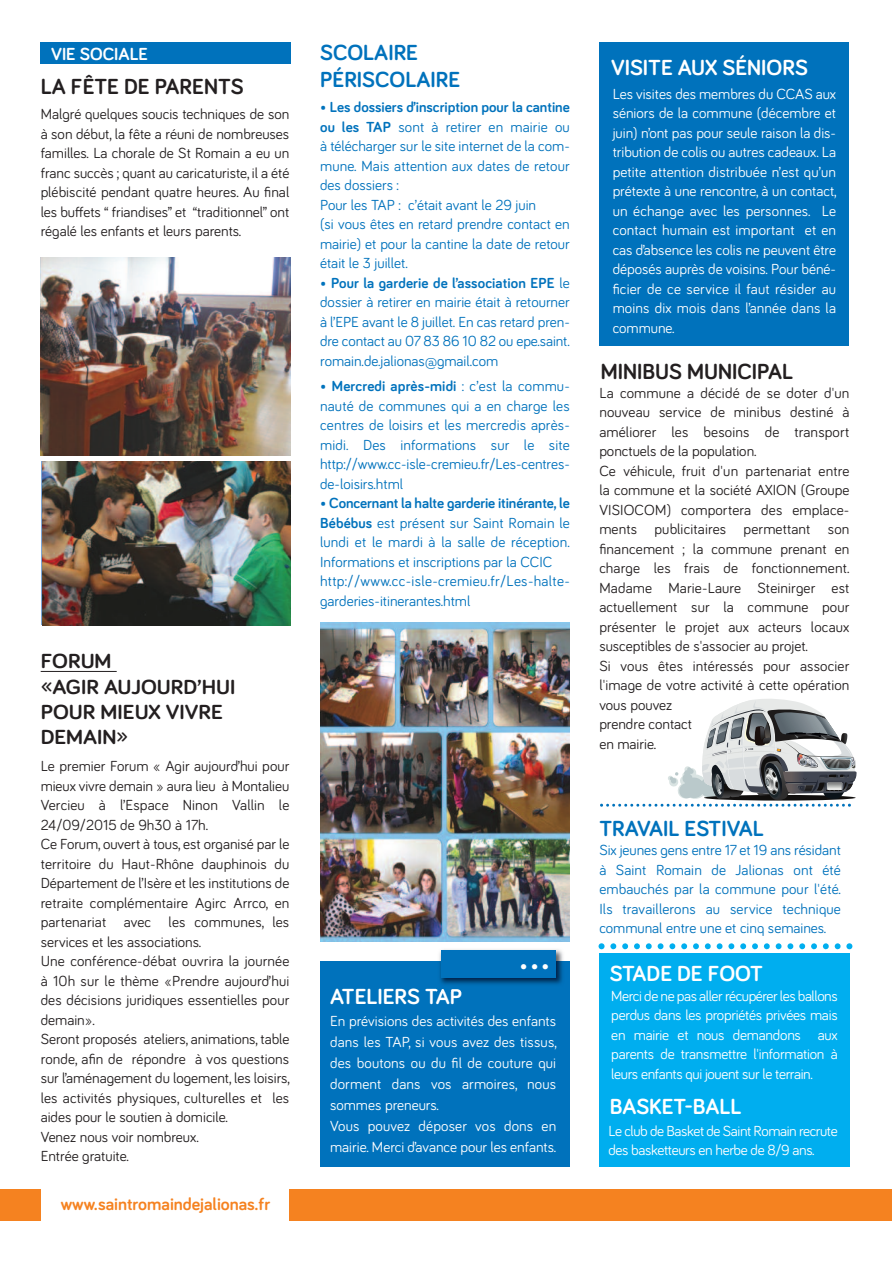
<style>
.page{position:relative;width:892px;height:1263px;background:#fff}
.page>*{position:absolute;margin:0;border:0;box-sizing:border-box;transform-origin:0 0}
.t1{font:700 22.5px "Bariol";color:#fff}
.t2{font:700 22.5px/27px "Bariol";color:#0072bc}
.t3{font:700 22.5px "Bariol";color:#231f20}
.t4{font:22.5px "Bauhaus 93";color:#fff}
.t5{font:700 21px/25.2px "Bariol";color:#231f20;scale:1.07 1}
.t6{font:700 18px "Bariol";color:#f58220}
.t7{font:700 18px "Bariol";color:#fff}
.t8{font:15px/19.5px "Bariol";letter-spacing:.005em;color:#231f20}
.t9{font:15px/19.5px "Bariol";color:#0072bc;text-align:justify}
.t10{font:15px/19.5px "Bariol";color:#fff;text-align:justify}
.t11{font:15px/19.5px "Bariol";letter-spacing:-.025em;color:#fff}
.s1{font-weight:700}
</style>
<div class="page">
<div style="left:41px;top:43px;width:250px;height:21px;background:#0072bc"></div>
<div style="left:320px;top:961px;width:249px;height:205px;background:#0072bc"></div>
<div style="left:599px;top:43px;width:250px;height:303px;background:#0072bc"></div>
<div style="left:0;top:1189px;width:41px;height:31px;background:#f58220"></div>
<div style="left:289px;top:1189px;width:602px;height:31px;background:#f58220"></div>
<img style="left:41px;top:257px;width:249px;height:198px">
<hr style="left:41px;top:671px;width:76px;height:1px;background:#231f20">
<img style="left:42px;top:461px;width:248px;height:164px">
<img style="left:320px;top:623px;width:249px;height:318px">
<div style="left:599px;top:953px;width:250px;height:214px;background:#00aeef"></div>
<img style="left:439px;top:949px;width:124px;height:36px">
<img style="left:436px;top:989px;width:25px;height:2px">
<div style="left:440px;top:950px;width:115px;height:28px;background:#0072bc"></div>
<svg style="left:598px;top:943px;width:254px;height:6px"></svg>
<svg style="left:600px;top:699px;width:256px;height:108px"></svg>
<p class="t7" style="left:51px;top:47px;width:98px">VIE SOCIALE</p>
<h1 class="t3" style="left:41px;top:79px;width:204px">LA FÊTE DE PARENTS</h1>
<p class="t8" style="left:41px;top:106px;width:250px;text-align:justify">Malgré quelques soucis techniques de son à son début, la fête a réuni de nombreuses familles. La chorale de St Romain a eu un franc succès ; quant au caricaturiste, il a été plébiscité pendant quatre heures. Au final les buffets “ friandises” et “traditionnel” ont régalé les enfants et leurs parents.</p>
<h2 class="t5" style="left:41px;top:651px;width:183px">FORUM<br>«AGIR AUJOURD’HUI<br>POUR MIEUX VIVRE<br>DEMAIN»</h2>
<p class="t8" style="left:41px;top:758px;width:250px">Le premier Forum « Agir aujourd’hui pour mieux vivre demain » aura lieu à Montalieu Vercieu à l’Espace Ninon Vallin le 24/09/2015 de 9h30 à 17h.<br>Ce Forum, ouvert à tous, est organisé par le territoire du Haut-Rhône dauphinois du Département de l’Isère et les institutions de retraite complémentaire Agirc Arrco, en partenariat avec les communes, les services et les associations.<br>Une conférence-débat ouvrira la journée à 10h sur le thème «Prendre aujourd’hui des décisions juridiques essentielles pour demain».<br>Seront proposés ateliers, animations, table ronde, afin de répondre à vos questions sur l’aménagement du logement, les loisirs, les activités physiques, culturelles et les aides pour le soutien à domicile.<br>Venez nous voir nombreux.<br>Entrée gratuite.</p>
<p class="t6" style="left:61px;top:1197px;width:211px">www.saintromaindejalionas.fr</p>
<h1 class="t2" style="left:320px;top:41px;width:141px">SCOLAIRE<br>PÉRISCOLAIRE</h1>
<h1 class="t1" style="left:610px;top:60px;width:198px">VISITE AUX SÉNIORS</h1>
<p class="t9" style="left:320px;top:99px;width:251px;text-align:left">• <span class="s1">Les dossiers d’inscription pour la cantine ou les TAP</span> sont à retirer en mairie ou à télécharger sur le site internet de la com&shy;mune. Mais attention aux dates de retour des dossiers :<br>Pour les TAP : c’était avant le 29 juin<br>(si vous êtes en retard prendre contact en mairie) et pour la cantine la date de retour était le 3 juillet.</p>
<p class="t9" style="left:320px;top:275px;width:251px">• <span class="s1">Pour la garderie de l’association EPE</span> le dossier à retirer en mairie était à retourner à l’EPE avant le 8 juillet. En cas retard pren&shy;dre contact au 07 83 86 10 82 ou epe.saint. romain.de.jalionas@gmail.com</p>
<p class="t9" style="left:320px;top:378px;width:251px">• <span class="s1">Mercredi après-midi</span> : c’est la commu&shy;nauté de communes qui a en charge les centres de loisirs et les mercredis après&shy;midi. Des informations sur le site http://www.cc-isle-cremieu.fr/Les-centres&shy;de-loisirs.html</p>
<p class="t9" style="left:320px;top:495px;width:251px;text-align:left"><span class="s1">• Concernant la halte garderie itinérante, le Bébébus</span> est présent sur Saint Romain le lundi et le mardi à la salle de réception.<br>Informations et inscriptions par la CCIC http://www.cc-isle-cremieu.fr/Les-halte&shy;garderies-itinerantes.html</p>
<p class="t10" style="left:612px;top:85px;width:225px">Les visites des membres du CCAS aux séniors de la commune (décembre et juin) n’ont pas pour seule raison la dis&shy;tribution de colis ou autres cadeaux. La petite attention distribuée n’est qu’un prétexte à une rencontre, à un contact, un échange avec les personnes. Le contact humain est important et en cas d’absence les colis ne peuvent être déposés auprès de voisins. Pour béné&shy;ficier de ce service il faut résider au moins dix mois dans l’année dans la commune.</p>
<h1 class="t3" style="left:600px;top:363px;width:194px">MINIBUS MUNICIPAL</h1>
<p class="t8" style="left:599px;top:384px;width:251px">La commune a décidé de se doter d'un nouveau service de minibus destiné à améliorer les besoins de transport ponctuels de la population.<br>Ce véhicule, fruit d'un partenariat entre la commune et la société AXION (Groupe<br>VISIOCOM) comportera des emplace&shy;ments publicitaires permettant son financement ; la commune prenant en charge les frais de fonctionnement.<br>Madame Marie-Laure Steinirger est actuellement sur la commune pour présenter le projet aux acteurs locaux susceptibles de s'associer au projet.<br>Si vous êtes intéressés pour associer l'image de votre activité à cette opération vous pouvez<br>prendre contact<br>en mairie.</p>
<h1 class="t4" style="left:519px;top:948px;width:32px">...</h1>
<h1 class="t2" style="left:599px;top:817px;width:166px">TRAVAIL ESTIVAL</h1>
<p class="t9" style="left:599px;top:842px;width:243px">Six jeunes gens entre 17 et 19 ans résidant à Saint Romain de Jalionas ont été embauchés par la commune pour l'été.<br>Ils travaillerons au service technique communal entre une et cinq semaines.</p>
<h1 class="t1" style="left:609px;top:966px;width:155px">STADE DE FOOT</h1>
<h1 class="t1" style="left:330px;top:989px;width:133px">ATELIERS TAP</h1>
<p class="t10" style="left:611px;top:987px;width:228px">Merci de ne pas aller récupérer les ballons perdus dans les propriétés privées mais en mairie et nous demandons aux parents de transmettre l'information à leurs enfants qui jouent sur le terrain.</p>
<p class="t10" style="left:330px;top:1012px;width:228px;line-height:21px;text-align:left">En prévisions des activités des enfants dans les TAP, si vous avez des tissus, des boutons ou du fil de couture qui dorment dans vos armoires, nous sommes preneurs.<br>Vous pouvez déposer vos dons en mairie. Merci d’avance pour les enfants.</p>
<h1 class="t1" style="left:609px;top:1099px;width:133px">BASKET-BALL</h1>
<p class="t11" style="left:608px;top:1122px;width:231px">Le club de Basket de Saint Romain recrute des basketteurs en herbe de 8/9 ans.</p>
</div>
